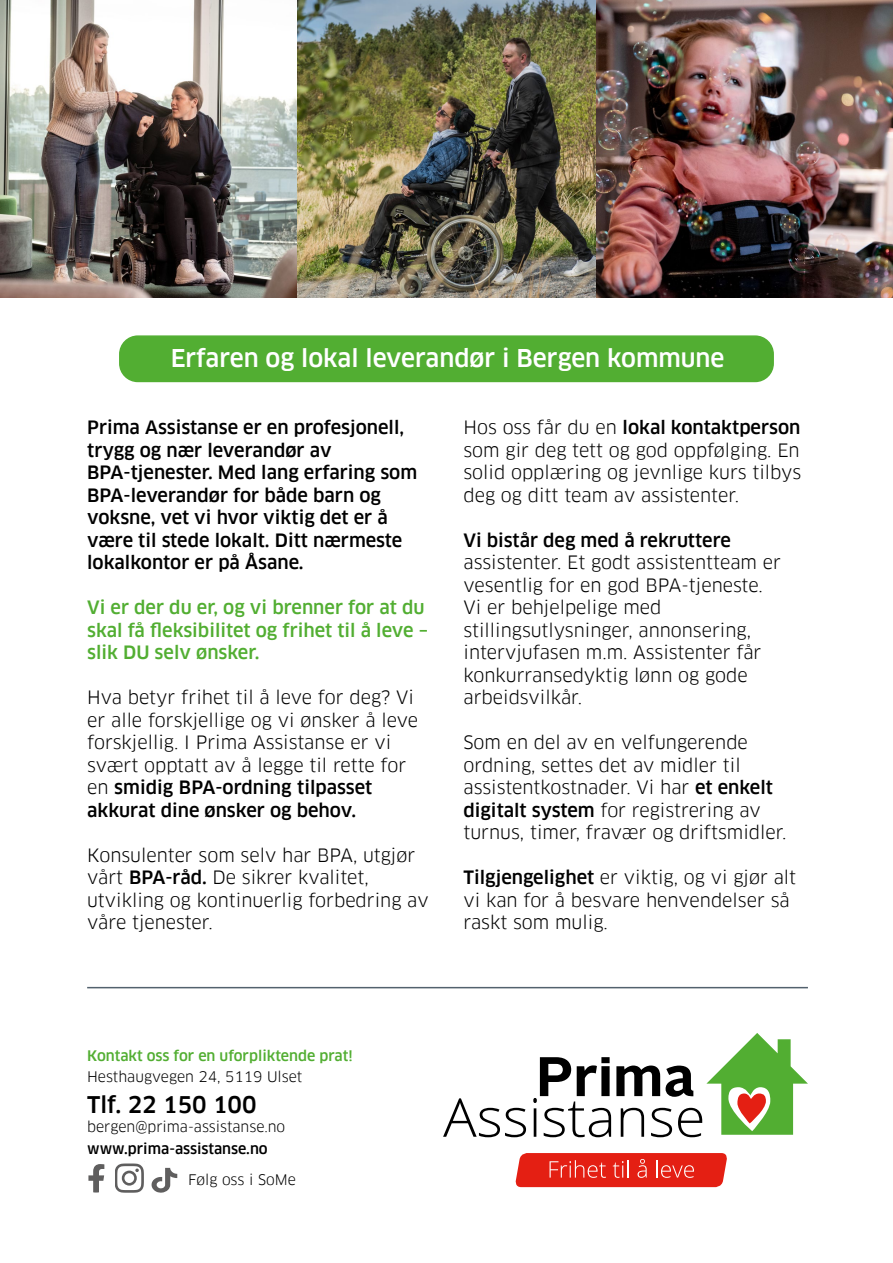
<style>
.page{position:relative;width:893px;height:1263px;background:#fff}
.page>*{position:absolute;margin:0;border:0;box-sizing:border-box;transform-origin:0 0}
.t1{font:500 24px "Clan";color:#fff}
.t2{font:500 22.5px "Clan";color:#000}
.t3{font:18px/22.5px "Clan";color:#000}
.t4{font:500 18px/22.5px "Clan";color:#000}
.t5{font:500 18px/22.5px "Clan";color:#52ae32}
.t6{font:14.25px "Clan";color:#000}
.t7{font:500 14.25px "Clan";color:#52ae32}
.t8{font:500 14.25px "Clan";color:#000}
.s1{font-weight:500}
</style>
<div class="page">
<img style="left:0;top:0;width:893px;height:298px">
<svg style="left:443px;top:1098px;width:83px;height:39px"></svg>
<svg style="left:515px;top:1153px;width:212px;height:34px;background:#e63328"></svg>
<svg style="left:533px;top:1033px;width:275px;height:104px"></svg>
<svg style="left:88px;top:1164px;width:17px;height:29px"></svg>
<svg style="left:151px;top:1167px;width:27px;height:26px"></svg>
<svg style="left:115px;top:1163px;width:29px;height:30px"></svg>
<div style="left:120px;top:336px;width:653px;height:45px;background:#52ae32;border-radius:18px"></div>
<div style="left:119px;top:335px;width:655px;height:47px;border:2px solid #52ae32;border-radius:18px"></div>
<hr style="left:87px;top:987px;width:721px;height:1px;background:#52616d">
<h1 class="t1" style="left:171px;top:345px;width:556px">Erfaren og lokal leverandør i Bergen kommune</h1>
<p class="t4" style="left:87px;top:417px;width:332px">Prima Assistanse er en profesjonell, trygg og nær leverandør av<br>BPA-tjenester. Med lang erfaring som<br>BPA-leverandør for både barn og voksne, vet vi hvor viktig det er å være til stede lokalt. Ditt nærmeste lokalkontor er på Åsane.</p>
<p class="t5" style="left:87px;top:597px;width:342px">Vi er der du er, og vi brenner for at du skal få fleksibilitet og frihet til å leve – slik DU selv ønsker.</p>
<p class="t3" style="left:87px;top:687px;width:332px">Hva betyr frihet til å leve for deg? Vi er alle forskjellige og vi ønsker å leve forskjellig. I Prima Assistanse er vi svært opptatt av å legge til rette for en <span class="s1">smidig BPA-ordning tilpasset akkurat dine ønsker og behov.</span></p>
<p class="t3" style="left:87px;top:844px;width:343px">Konsulenter som selv har BPA, utgjør vårt <span class="s1">BPA-råd.</span> De sikrer kvalitet, utvikling og kontinuerlig forbedring av våre tjenester.</p>
<p class="t3" style="left:463px;top:417px;width:339px;text-align:justify">Hos oss får du en <span class="s1">lokal kontaktperson </span>som gir deg tett og god oppfølging. En solid opplæring og jevnlige kurs tilbys deg og ditt team av assistenter.</p>
<p class="t4" style="left:463px;top:529px;width:269px">Vi bistår deg med å rekruttere</p>
<p class="t3" style="left:463px;top:552px;width:319px">assistenter. Et godt assistentteam er vesentlig for en god BPA-tjeneste.<br>Vi er behjelpelige med stillingsutlysninger, annonsering, intervjufasen m.m. Assistenter får konkurransedyktig lønn og gode arbeidsvilkår.</p>
<p class="t3" style="left:463px;top:732px;width:324px">Som en del av en velfungerende ordning, settes det av midler til assistentkostnader. Vi har <span class="s1">et enkelt digitalt system</span> for registrering av turnus, timer, fravær og driftsmidler.</p>
<p class="t3" style="left:463px;top:867px;width:334px"><span class="s1">Tilgjengelighet</span> er viktig, og vi gjør alt vi kan for å besvare henvendelser så raskt som mulig.</p>
<p class="t7" style="left:87px;top:1048px;width:267px">Kontakt oss for en uforpliktende prat!</p>
<p class="t6" style="left:87px;top:1069px;width:217px">Hesthaugvegen 24, 5119 Ulset</p>
<p class="t2" style="left:87px;top:1092px;width:171px">Tlf. 22 150 100</p>
<p class="t6" style="left:87px;top:1118px;width:200px">bergen@prima-assistanse.no</p>
<p class="t8" style="left:87px;top:1141px;width:182px">www.prima-assistanse.no</p>
<p class="t6" style="left:188px;top:1172px;width:109px">Følg oss i SoMe</p>
</div>
